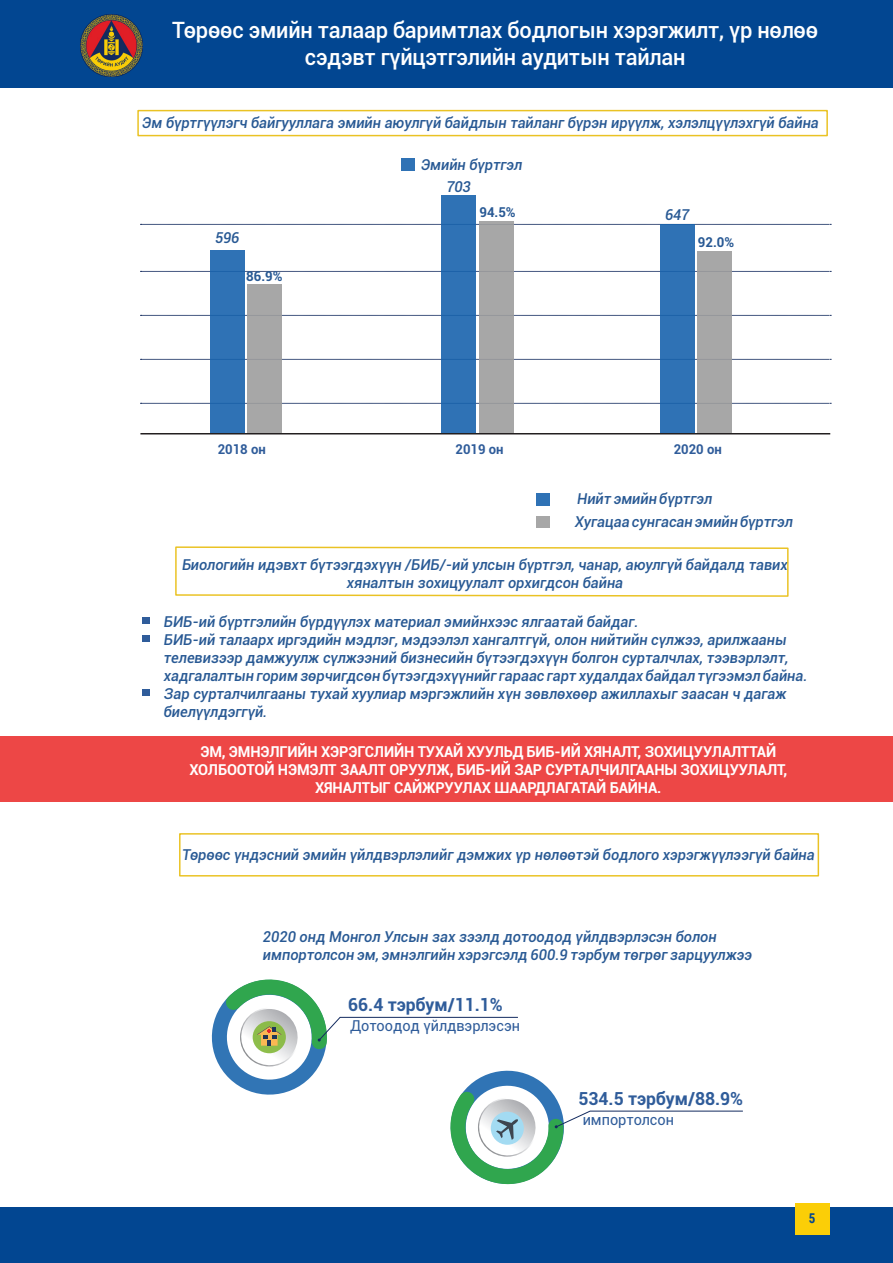
<style>
.page{position:relative;width:893px;height:1263px;background:#fff}
.page>*{position:absolute;margin:0;border:0;box-sizing:border-box;transform-origin:0 0}
.t1{font:500 22.5px/27px "Roboto";letter-spacing:-.01em;color:#fff;text-align:center}
.t2{font:700 18px "Roboto";color:#2f5c9a}
.t3{font:italic 500 15px/18px "Roboto";color:#285994}
.t4{font:700 15px/18px "Roboto";letter-spacing:-.01em;color:#fff;text-align:center}
.t5{font:15px "Roboto";color:#2f5c9a}
.t6{font:700 13.65px "Roboto";color:#285994}
.t7{font:700 13.5px "Roboto";color:#2f5c9a}
.t8{font:700 13.5px "Roboto Condensed";color:#024691}
</style>
<div class="page">
<div style="left:1px;top:1208px;width:892px;height:55px;background:#024691"></div>
<div style="left:795px;top:1203px;width:34px;height:32px;background:#fbce07"></div>
<div style="left:0;top:0;width:893px;height:88px;background:#024691"></div>
<img style="left:80px;top:14px;width:62px;height:62px">
<svg style="left:140px;top:403px;width:691px;height:1px"></svg>
<svg style="left:140px;top:359px;width:691px;height:1px"></svg>
<svg style="left:140px;top:315px;width:691px;height:1px"></svg>
<svg style="left:140px;top:271px;width:691px;height:1px"></svg>
<svg style="left:140px;top:224px;width:691px;height:1px"></svg>
<div style="left:210px;top:251px;width:34px;height:182px;background:#2f72b5"></div>
<div style="left:248px;top:285px;width:34px;height:148px;background:#a7a7a7"></div>
<div style="left:442px;top:195px;width:34px;height:238px;background:#2f72b5"></div>
<div style="left:479px;top:221px;width:34px;height:212px;background:#a7a7a7"></div>
<div style="left:660px;top:224px;width:34px;height:209px;background:#2f72b5"></div>
<div style="left:698px;top:251px;width:34px;height:182px;background:#a7a7a7"></div>
<div style="left:137px;top:110px;width:691px;height:26px;border:2px solid #e8bc0c"></div>
<hr style="left:140px;top:433px;width:690px;height:1px;background:#231f20">
<svg style="left:175px;top:546px;width:614px;height:51px"></svg>
<div style="left:142px;top:617px;width:7px;height:7px;background:#2f5c9a"></div>
<div style="left:142px;top:635px;width:7px;height:7px;background:#2f5c9a"></div>
<div style="left:142px;top:689px;width:7px;height:7px;background:#2f5c9a"></div>
<div style="left:0;top:737px;width:893px;height:65px;background:#ed4746"></div>
<div style="left:536px;top:493px;width:13px;height:13px;background:#2f72b5"></div>
<div style="left:536px;top:516px;width:13px;height:11px;background:#a7a7a7"></div>
<div style="left:179px;top:833px;width:640px;height:43px;border:2px solid #e8bc0c"></div>
<svg style="left:211px;top:979px;width:532px;height:206px"></svg>
<div style="left:401px;top:158px;width:14px;height:13px;background:#2f72b5"></div>
<h1 class="t1" style="left:172px;top:16px;width:647px">Төрөөс эмийн талаар баримтлах бодлогын хэрэгжилт, үр нөлөө сэдэвт гүйцэтгэлийн аудитын тайлан</h1>
<p class="t3" style="left:142px;top:113px;width:678px">Эм бүртгүүлэгч байгууллага эмийн аюулгүй байдлын тайланг бүрэн ирүүлж, хэлэлцүүлэхгүй байна</p>
<p class="t3" style="left:421px;top:155px;width:103px">Эмийн бүртгэл</p>
<p class="t3" style="left:215px;top:228px;width:26px">596</p>
<p class="t6" style="left:246px;top:267px;width:38px">86.9%</p>
<p class="t7" style="left:218px;top:439px;width:50px">2018 он</p>
<p class="t3" style="left:446px;top:177px;width:26px">703</p>
<p class="t6" style="left:479px;top:202px;width:38px">94.5%</p>
<p class="t3" style="left:665px;top:205px;width:26px">647</p>
<p class="t6" style="left:698px;top:233px;width:38px">92.0%</p>
<p class="t7" style="left:455px;top:440px;width:50px">2019 он</p>
<p class="t7" style="left:674px;top:439px;width:50px">2020 он</p>
<p class="t3" style="left:577px;top:489px;width:137px">Нийт эмийн бүртгэл</p>
<p class="t3" style="left:575px;top:512px;width:220px">Хугацаасунгасанэмийнбүртгэл</p>
<p class="t3" style="left:182px;top:555px;width:607px">Биологийн идэвхт бүтээгдэхүүн /БИБ/-ий улсын бүртгэл, чанар, аюулгүй байдалд тавих</p>
<p class="t3" style="left:347px;top:573px;width:278px">хяналтын зохицуулалт орхигдсон байна</p>
<p class="t3" style="left:164px;top:612px;width:476px">БИБ-ий бүртгэлийн бүрдүүлэх материал эмийнхээс ялгаатай байдаг.</p>
<p class="t3" style="left:164px;top:630px;width:645px">БИБ-ий талаарх иргэдийн мэдлэг, мэдээлэл хангалтгүй, олон нийтийн сүлжээ, арилжааны телевизээр дамжуулж сүлжээний бизнесийн бүтээгдэхүүн болгон сурталчлах, тээвэрлэлт, хадгалалтын горим зөрчигдсөн бүтээгдэхүүнийг гараас гарт худалдах байдал түгээмэл байна.</p>
<p class="t3" style="left:164px;top:684px;width:624px">Зар сурталчилгааны тухай хуулиар мэргэжлийн хүн зөвлөхөөр ажиллахыг заасан ч дагаж биелүүлдэггүй.</p>
<p class="t4" style="left:189px;top:742px;width:599px">ЭМ, ЭМНЭЛГИЙН ХЭРЭГСЛИЙН ТУХАЙ ХУУЛЬД БИБ-ИЙ ХЯНАЛТ, ЗОХИЦУУЛАЛТТАЙ<br>ХОЛБООТОЙ НЭМЭЛТ ЗААЛТ ОРУУЛЖ, БИБ-ИЙ ЗАР СУРТАЛЧИЛГААНЫ ЗОХИЦУУЛАЛТ,<br>ХЯНАЛТЫГ САЙЖРУУЛАХ ШААРДЛАГАТАЙ БАЙНА.</p>
<p class="t3" style="left:182px;top:845px;width:634px">Төрөөс үндэсний эмийн үйлдвэрлэлийг дэмжих үр нөлөөтэй бодлого хэрэгжүүлээгүй байна</p>
<p class="t3" style="left:263px;top:926px;width:491px">2020 онд Монгол Улсын зах зээлд дотоодод үйлдвэрлэсэн болон импортолсон эм, эмнэлгийн хэрэгсэлд 600.9 тэрбум төгрөг зарцуулжээ</p>
<p class="t2" style="left:348px;top:992px;width:156px">66.4 тэрбум/11.1%</p>
<p class="t5" style="left:350px;top:1015px;width:172px">Дотоодод үйлдвэрлэсэн</p>
<p class="t2" style="left:579px;top:1085px;width:166px">534.5 тэрбум/88.9%</p>
<p class="t5" style="left:583px;top:1109px;width:93px">импортолсон</p>
<p class="t8" style="left:809px;top:1209px;width:8px">5</p>
</div>
